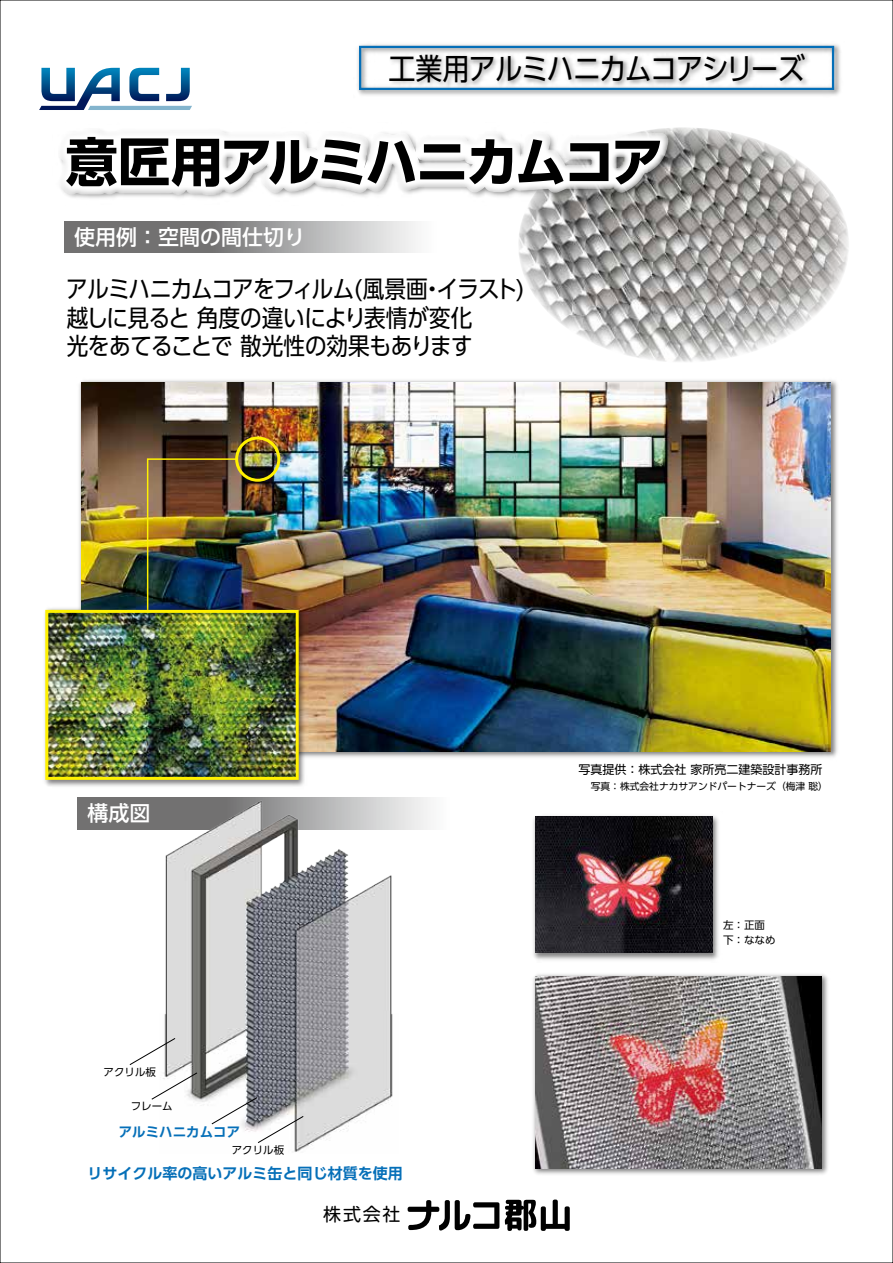
<style>
.page{position:relative;width:893px;height:1263px;background:#fff}
.page>*{position:absolute;margin:0;border:0;box-sizing:border-box;transform-origin:0 0}
.t1{font:700 52.5px "UD Shin Go Pr 6 N";letter-spacing:-.055em;color:#000}
.t2{font:30px "UD Shin Go C Oniz Pr 6 N";letter-spacing:-.035em;color:#000}
.t3{font:24px/28.8px "UD Shin Go C Oniz Pr 6 N";letter-spacing:-.015em;color:#000}
.t4{font:24px "UD Shin Go C Oniz Pr 6 N";letter-spacing:-.035em;color:#000}
.t5{font:500 21px "UD Shin Go Pr 6 N";color:#fff}
.t6{font:18px "Shin M Go Pr 6 N";color:#000}
.t7{font:700 15px "UD Shin Go Pr 6 N De";color:#056fb8}
.t8{font:700 13.5px "UD Shin Go Pr 6 N De";color:#056fb8}
.t9{font:12px "UD Shin Go Pr 6 N";color:#000}
.t10{font:10.5px/15px "UD Shin Go Pr 6 N";color:#000}
.t11{font:9.75px "UD Shin Go Pr 6 N";color:#000}
</style>
<div class="page">
<svg style="left:39px;top:68px;width:153px;height:42px"></svg>
<img style="left:533px;top:815px;width:186px;height:145px">
<img style="left:535px;top:816px;width:178px;height:137px">
<img style="left:533px;top:974px;width:295px;height:201px">
<img style="left:535px;top:977px;width:286px;height:191px">
<img style="left:79px;top:380px;width:759px;height:378px">
<img style="left:81px;top:382px;width:750px;height:369px">
<img style="left:519px;top:127px;width:330px;height:235px">
<svg style="left:78px;top:797px;width:352px;height:32px;background:#868585"></svg>
<svg style="left:505px;top:1199px;width:65px;height:32px"></svg>
<svg style="left:408px;top:1200px;width:91px;height:31px"></svg>
<img style="left:151px;top:797px;width:265px;height:355px">
<svg style="left:129px;top:1038px;width:47px;height:27px"></svg>
<svg style="left:151px;top:1072px;width:47px;height:28px"></svg>
<svg style="left:211px;top:1097px;width:93px;height:46px"></svg>
<div style="left:235px;top:436px;width:45px;height:46px;border:3px solid #fff100;border-radius:50%"></div>
<img style="left:146px;top:458px;width:92px;height:147px">
<img style="left:44px;top:605px;width:265px;height:182px">
<img style="left:49px;top:614px;width:246px;height:162px">
<div style="left:45px;top:610px;width:254px;height:170px;border:3px solid #fff100"></div>
<img style="left:357px;top:44px;width:484px;height:52px">
<div style="left:359px;top:46px;width:475px;height:44px;border:2px solid #056fb8"></div>
<img style="left:519px;top:127px;width:163px;height:93px">
<svg style="left:60px;top:127px;width:612px;height:83px"></svg>
<svg style="left:64px;top:221px;width:352px;height:32px;background:#999899"></svg>
<p class="t2" style="left:388px;top:45px;width:418px">工業用アルミハニカムコアシリーズ</p>
<h1 class="t1" style="left:65px;top:119px;width:600px">意匠用アルミハニカムコア</h1>
<p class="t5" style="left:74px;top:220px;width:233px">使用例：空間の間仕切り</p>
<p class="t4" style="left:66px;top:269px;width:460px">アルミハニカムコアをフィルム(風景画イラスト(</p>
<p class="t3" style="left:67px;top:273px;width:407px;text-indent:355px">・<br>越しに見ると角度の違いにより表情が変化光をあてることで散光性の効果もあります</p>
<p class="t5" style="left:88px;top:796px;width:64px">構成図</p>
<p class="t10" style="left:104px;top:1064px;width:54px">アクリル板</p>
<p class="t10" style="left:131px;top:1098px;width:43px">フレーム</p>
<p class="t8" style="left:119px;top:1121px;width:123px">アルミハニカムコア</p>
<p class="t10" style="left:232px;top:1142px;width:54px">アクリル板</p>
<p class="t7" style="left:88px;top:1161px;width:317px">リサイクル率の高いアルミ缶と同じ材質を使用</p>
<p class="t6" style="left:323px;top:1200px;width:79px">株式会社</p>
<p class="t9" style="left:578px;top:759px;width:245px">写真提供：株式会社家所亮二建築設計事務所</p>
<p class="t11" style="left:591px;top:778px;width:239px">写真：株式会社ナカサアンドパートナーズ（梅津聡(</p>
<p class="t10" style="left:723px;top:917px;width:54px">左：正面下：ななめ</p>
</div>
